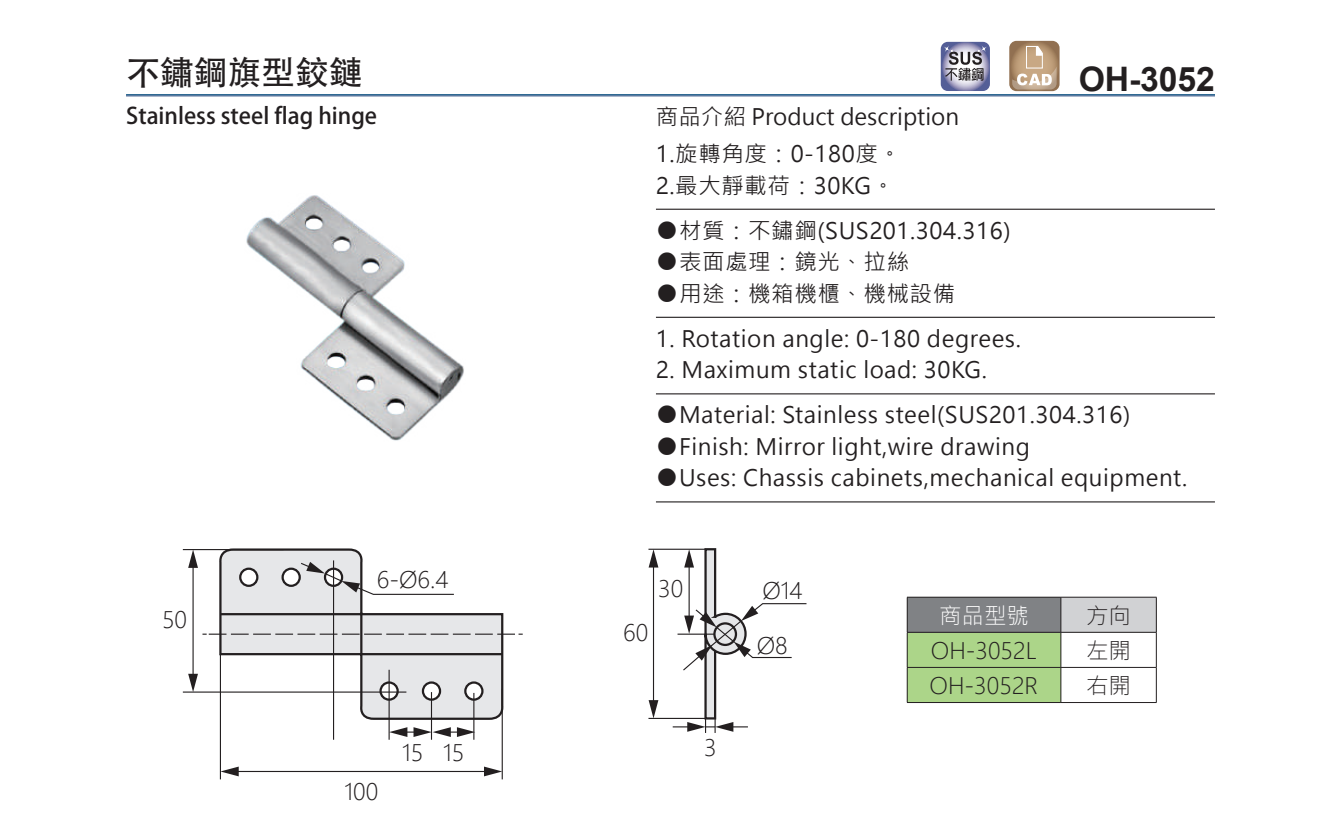
<style>
.page{position:relative;width:1340px;height:832px;background:#fff}
.page>*{position:absolute;margin:0;border:0;box-sizing:border-box;transform-origin:0 0}
.t1{font:33.75px "Adobe Heiti Std";color:#231f20}
.t2{font:700 33.75px "Arial";letter-spacing:-.005em;color:#231f20}
.t3{font:22.5px "Microsoft Jheng Hei UI Regular";letter-spacing:.025em;color:#231f20}
.t4{font:22.5px "Microsoft Jheng Hei UI Light";color:#231f20}
.t5{font:22.5px/37.8px "Microsoft Jheng Hei UI Regular";color:#231f20}
.t6{font:700 22.5px "Adobe Fan Heiti Std";color:#231f20}
.t7{font:22.5px "Microsoft Jheng Hei UI Light";color:#fff}
</style>
<div class="page">
<svg style="left:1009px;top:41px;width:50px;height:50px"></svg>
<svg style="left:1012px;top:46px;width:44px;height:44px;background:#c6ad91"></svg>
<svg style="left:940px;top:42px;width:49px;height:49px"></svg>
<svg style="left:943px;top:45px;width:7px;height:8px"></svg>
<svg style="left:980px;top:45px;width:7px;height:8px"></svg>
<svg style="left:945px;top:49px;width:38px;height:32px"></svg>
<img style="left:246px;top:195px;width:218px;height:246px">
<svg style="left:218px;top:548px;width:286px;height:173px"></svg>
<svg style="left:240px;top:569px;width:17px;height:17px"></svg>
<div style="left:239px;top:567px;width:19px;height:20px;border:2px solid #231f20;border-radius:50%"></div>
<svg style="left:283px;top:569px;width:17px;height:17px"></svg>
<div style="left:281px;top:567px;width:20px;height:20px;border:2px solid #231f20;border-radius:50%"></div>
<svg style="left:465px;top:682px;width:17px;height:17px"></svg>
<div style="left:464px;top:681px;width:19px;height:20px;border:2px solid #231f20;border-radius:50%"></div>
<svg style="left:423px;top:682px;width:17px;height:17px"></svg>
<div style="left:422px;top:681px;width:19px;height:20px;border:2px solid #231f20;border-radius:50%"></div>
<svg style="left:380px;top:682px;width:17px;height:17px"></svg>
<div style="left:379px;top:681px;width:20px;height:20px;border:2px solid #231f20;border-radius:50%"></div>
<hr style="left:220px;top:613px;width:141px;height:2px;background:#231f20">
<hr style="left:361px;top:653px;width:141px;height:2px;background:#231f20">
<hr style="left:360px;top:612px;width:2px;height:42px;background:#231f20">
<svg style="left:202px;top:633px;width:320px;height:2px"></svg>
<hr style="left:501px;top:689px;width:2px;height:90px;background:#231f20">
<hr style="left:473px;top:693px;width:1px;height:47px;background:#231f20">
<hr style="left:431px;top:692px;width:1px;height:48px;background:#231f20">
<hr style="left:220px;top:654px;width:1px;height:125px;background:#231f20">
<hr style="left:388px;top:670px;width:2px;height:70px;background:#231f20">
<hr style="left:333px;top:560px;width:1px;height:180px;background:#231f20">
<hr style="left:183px;top:549px;width:100px;height:1px;background:#231f20">
<hr style="left:183px;top:691px;width:223px;height:1px;background:#231f20">
<hr style="left:192px;top:564px;width:2px;height:113px;background:#231f20">
<svg style="left:188px;top:550px;width:10px;height:18px"></svg>
<svg style="left:188px;top:674px;width:10px;height:18px"></svg>
<hr style="left:235px;top:771px;width:252px;height:1px;background:#231f20">
<svg style="left:221px;top:766px;width:18px;height:10px"></svg>
<svg style="left:484px;top:766px;width:18px;height:10px"></svg>
<svg style="left:300px;top:562px;width:155px;height:33px"></svg>
<svg style="left:389px;top:727px;width:86px;height:10px"></svg>
<hr style="left:648px;top:549px;width:57px;height:1px;background:#231f20">
<hr style="left:648px;top:718px;width:57px;height:1px;background:#231f20">
<hr style="left:653px;top:564px;width:1px;height:139px;background:#231f20">
<svg style="left:648px;top:549px;width:10px;height:18px"></svg>
<svg style="left:648px;top:700px;width:10px;height:18px"></svg>
<svg style="left:672px;top:548px;width:135px;height:185px"></svg>
<div style="left:907px;top:667px;width:153px;height:35px;background:#acd589"></div>
<div style="left:907px;top:632px;width:153px;height:35px;background:#acd589"></div>
<div style="left:1060px;top:597px;width:96px;height:35px;background:#d1d2d4"></div>
<div style="left:907px;top:597px;width:153px;height:35px;background:#808285"></div>
<hr style="left:907px;top:597px;width:153px;height:1px;background:#231f20">
<hr style="left:906px;top:597px;width:1px;height:35px;background:#231f20">
<hr style="left:1060px;top:597px;width:96px;height:1px;background:#231f20">
<hr style="left:1060px;top:597px;width:1px;height:35px;background:#231f20">
<hr style="left:1155px;top:597px;width:1px;height:35px;background:#231f20">
<hr style="left:907px;top:632px;width:153px;height:1px;background:#231f20">
<hr style="left:906px;top:632px;width:1px;height:35px;background:#231f20">
<hr style="left:1060px;top:632px;width:96px;height:1px;background:#231f20">
<hr style="left:1060px;top:632px;width:1px;height:35px;background:#231f20">
<hr style="left:1155px;top:632px;width:1px;height:35px;background:#231f20">
<hr style="left:907px;top:667px;width:153px;height:1px;background:#231f20">
<hr style="left:906px;top:668px;width:1px;height:34px;background:#231f20">
<hr style="left:1060px;top:667px;width:96px;height:1px;background:#231f20">
<hr style="left:1060px;top:668px;width:1px;height:34px;background:#231f20">
<hr style="left:1155px;top:668px;width:1px;height:34px;background:#231f20">
<hr style="left:907px;top:702px;width:153px;height:1px;background:#231f20">
<hr style="left:1060px;top:702px;width:96px;height:1px;background:#231f20">
<hr style="left:656px;top:317px;width:558px;height:1px;background:#231f20">
<hr style="left:656px;top:501px;width:558px;height:1px;background:#231f20">
<hr style="left:656px;top:209px;width:558px;height:1px;background:#231f20">
<hr style="left:656px;top:393px;width:558px;height:1px;background:#231f20">
<h1 class="t1" style="left:126px;top:53px;width:238px">不鏽鋼旗型鉸鏈</h1>
<p class="t6" style="left:126px;top:103px;width:252px">Stainless steel flag hinge</p>
<p class="t4" style="left:162px;top:605px;width:27px">50</p>
<p class="t4" style="left:377px;top:565px;width:73px">6-Ø6.4</p>
<p class="t4" style="left:344px;top:777px;width:35px">100</p>
<p class="t4" style="left:402px;top:739px;width:23px">15</p>
<p class="t4" style="left:443px;top:739px;width:23px">15</p>
<p class="t5" style="left:656px;top:97px;width:305px">商品介紹 Product description<br>1.旋轉角度：0-180度。</p>
<p class="t3" style="left:656px;top:171px;width:240px">2.最大靜載荷：30KG。</p>
<p class="t3" style="left:656px;top:216px;width:356px">●材質：不鏽鋼(SUS201.304.316)</p>
<p class="t3" style="left:656px;top:248px;width:255px">●表面處理：鏡光、拉絲</p>
<p class="t3" style="left:656px;top:279px;width:301px">●用途：機箱機櫃、機械設備</p>
<p class="t3" style="left:656px;top:324px;width:366px">1. Rotation angle: 0-180 degrees.</p>
<p class="t3" style="left:656px;top:356px;width:332px">2. Maximum static load: 30KG.</p>
<h1 class="t2" style="left:1078px;top:55px;width:137px">OH-3052</h1>
<p class="t3" style="left:656px;top:401px;width:476px">●Material: Stainless steel(SUS201.304.316)</p>
<p class="t3" style="left:656px;top:432px;width:375px">●Finish: Mirror light,wire drawing</p>
<p class="t3" style="left:656px;top:464px;width:533px">●Uses: Chassis cabinets,mechanical equipment.</p>
<p class="t4" style="left:623px;top:618px;width:27px">60</p>
<p class="t4" style="left:658px;top:574px;width:27px">30</p>
<p class="t4" style="left:762px;top:576px;width:42px">Ø14</p>
<p class="t4" style="left:756px;top:631px;width:33px">Ø8</p>
<p class="t4" style="left:704px;top:733px;width:14px">3</p>
<p class="t7" style="left:939px;top:601px;width:91px">商品型號</p>
<p class="t4" style="left:1086px;top:601px;width:46px">方向</p>
<p class="t4" style="left:930px;top:636px;width:107px">OH-3052L</p>
<p class="t4" style="left:1086px;top:636px;width:46px">左開</p>
<p class="t4" style="left:929px;top:671px;width:110px">OH-3052R</p>
<p class="t4" style="left:1086px;top:671px;width:46px">右開</p>
</div>
